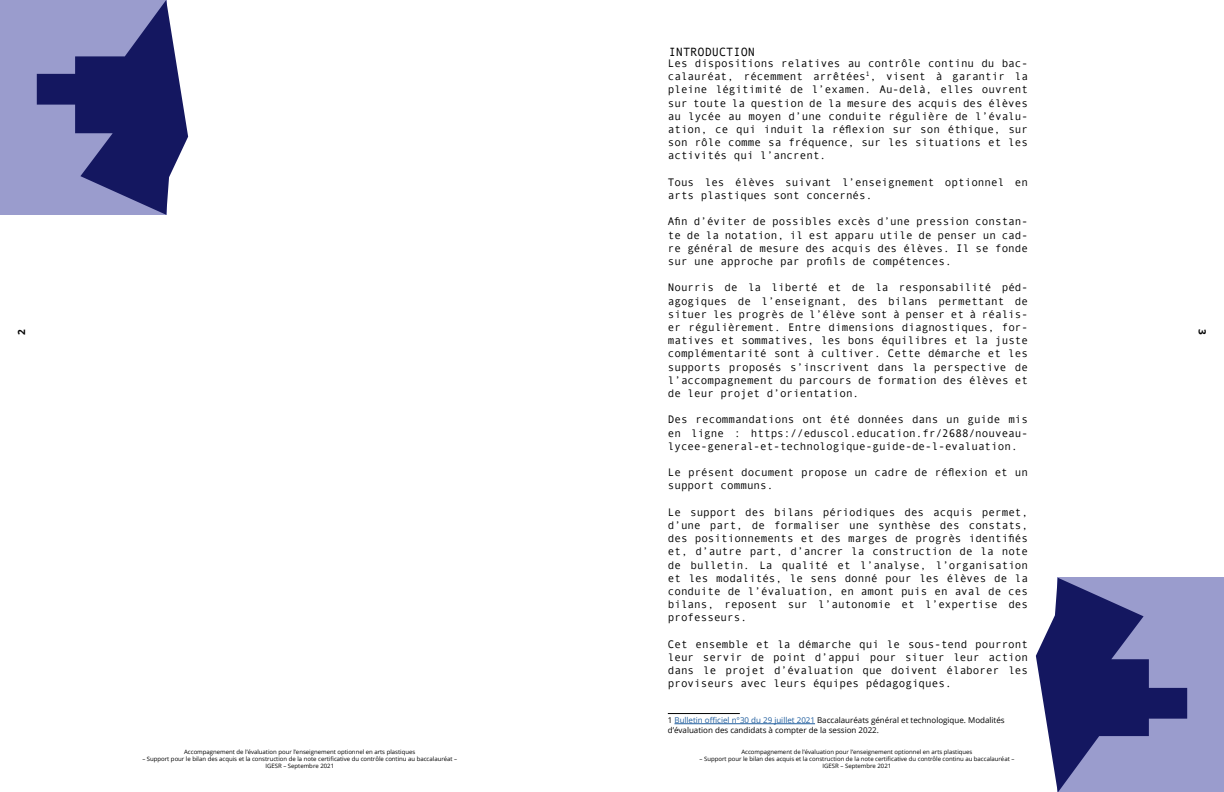
<style>
.page{position:relative;width:1224px;height:792px;background:#fff}
.page>*{position:absolute;margin:0;border:0;box-sizing:border-box;transform-origin:0 0}
.t1{font:12px "Andale Mono";color:#000}
.t2{font:11px/13.2px "Andale Mono";color:#000;text-align:justify}
.t3{font:700 10px "Open Sans";color:#000}
.t4{font:8px/9.6px "Open Sans";color:#000}
.t5{font:6px/7.2px "Open Sans";color:#000;text-align:center}
.s1{color:#215e9e}
</style>
<div class="page">
<div style="left:0;top:0;width:166px;height:215px;background:#9a9ccd"></div>
<svg style="left:37px;top:0;width:151px;height:215px"></svg>
<div style="left:1058px;top:578px;width:166px;height:214px;background:#9a9ccd"></div>
<svg style="left:1036px;top:578px;width:151px;height:214px"></svg>
<hr style="left:668px;top:713px;width:72px;height:1px;background:#000">
<hr style="left:674px;top:724px;width:141px;height:1px;background:#215e9e">
<p class="t3" style="left:14px;top:335px;width:7px;rotate:-90deg">2</p>
<p class="t5" style="left:184px;top:748px;width:233px">Accompagnement de l’évaluation pour l’enseignement optionnel en arts plastiques</p>
<p class="t5" style="left:142px;top:755px;width:316px">– Support pour le bilan des acquis et la construction de la note certificative du contrôle continu au baccalauréat –<br>IGESR – Septembre 2021</p>
<p class="t1" style="left:669px;top:44px;width:88px">INTRODUCTION</p>
<p class="t2" style="left:668px;top:56px;width:362px">Les dispositions relatives au contrôle continu du bac&shy;calauréat, récemment arrêtées<sup>1</sup>, visent à garantir la pleine légitimité de l’examen. Au-delà, elles ouvrent sur toute la question de la mesure des acquis des élèves au lycée au moyen d’une conduite régulière de l’évalu&shy;ation, ce qui induit la réflexion sur son éthique, sur son rôle comme sa fréquence, sur les situations et les activités qui l’ancrent.</p>
<p class="t2" style="left:668px;top:175px;width:362px">Tous les élèves suivant l’enseignement optionnel en arts plastiques sont concernés.</p>
<p class="t2" style="left:668px;top:214px;width:362px">Afin d’éviter de possibles excès d’une pression constan&shy;te de la notation, il est apparu utile de penser un cad&shy;re général de mesure des acquis des élèves. Il se fonde sur une approche par profils de compétences.</p>
<p class="t2" style="left:668px;top:280px;width:362px">Nourris de la liberté et de la responsabilité péd&shy;agogiques de l’enseignant, des bilans permettant de situer les progrès de l’élève sont à penser et à réalis&shy;er régulièrement. Entre dimensions diagnostiques, for&shy;matives et sommatives, les bons équilibres et la juste complémentarité sont à cultiver. Cette démarche et les supports proposés s’inscrivent dans la perspective de l’accompagnement du parcours de formation des élèves et de leur projet d’orientation.</p>
<p class="t2" style="left:668px;top:412px;width:362px">Des recommandations ont été données dans un guide mis en ligne : https://eduscol.education.fr/2688/nouveau&shy;lycee-general-et-technologique-guide-de-l-evaluation.</p>
<p class="t2" style="left:668px;top:465px;width:362px">Le présent document propose un cadre de réflexion et un support communs.</p>
<p class="t2" style="left:668px;top:505px;width:362px">Le support des bilans périodiques des acquis permet, d’une part, de formaliser une synthèse des constats, des positionnements et des marges de progrès identifiés et, d’autre part, d’ancrer la construction de la note de bulletin. La qualité et l’analyse, l’organisation et les modalités, le sens donné pour les élèves de la conduite de l’évaluation, en amont puis en aval de ces bilans, reposent sur l’autonomie et l’expertise des professeurs.</p>
<p class="t2" style="left:668px;top:637px;width:362px">Cet ensemble et la démarche qui le sous-tend pourront leur servir de point d’appui pour situer leur action dans le projet d’évaluation que doivent élaborer les proviseurs avec leurs équipes pédagogiques.</p>
<p class="t4" style="left:668px;top:715px;width:338px">1 <span class="s1">Bulletin officiel n°30 du 29 juillet 2021</span> Baccalauréats général et technologique. Modalités d’évaluation des candidats à compter de la session 2022.</p>
<p class="t5" style="left:741px;top:748px;width:233px">Accompagnement de l’évaluation pour l’enseignement optionnel en arts plastiques</p>
<p class="t5" style="left:700px;top:755px;width:316px">– Support pour le bilan des acquis et la construction de la note certificative du contrôle continu au baccalauréat –<br>IGESR – Septembre 2021</p>
<p class="t3" style="left:1210px;top:329px;width:7px;rotate:90deg">3</p>
</div>
